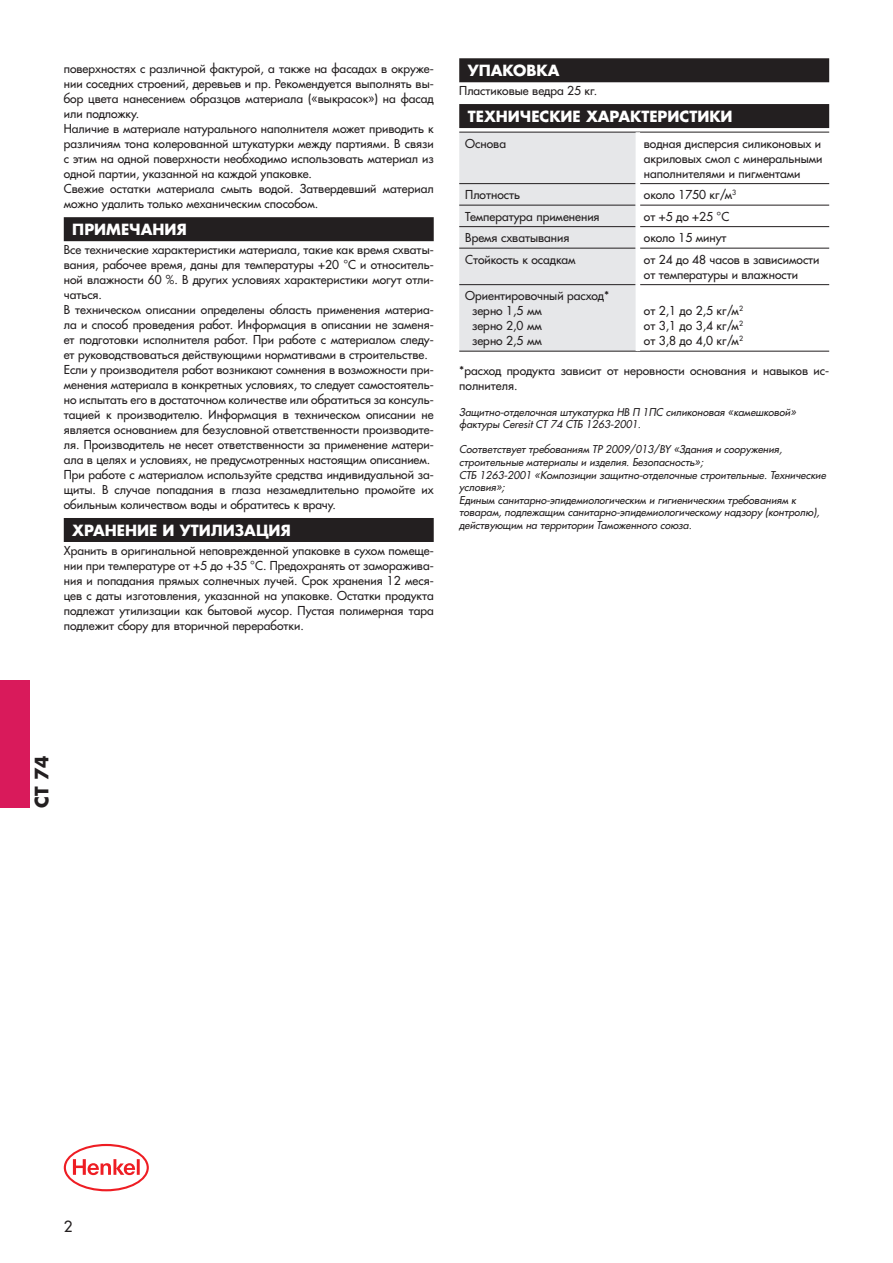
<style>
.page{position:relative;width:893px;height:1263px;background:#fff}
.page>*{position:absolute;margin:0;border:0;box-sizing:border-box;transform-origin:0 0}
.prod_vertikal{font:700 18px "Favorit";color:#231f20}
.podzag{font:700 15px "Favorit";color:#fff}
.t1{font:15px "Favorit";color:#231f20}
.txt_osnovnoy{font:12px/15px "Favorit";color:#231f20;text-align:justify}
.txt_table{font:12px/15px "Favorit";color:#231f20}
.TNPA{font:italic 10.5px/12.6px "Favorit";color:#231f20}
</style>
<div class="page">
<svg style="left:64px;top:1144px;width:85px;height:47px"></svg>
<div style="left:0;top:680px;width:30px;height:128px;background:#d91a5b"></div>
<div style="left:64px;top:217px;width:370px;height:24px;background:#231f20"></div>
<div style="left:64px;top:518px;width:370px;height:24px;background:#231f20"></div>
<div style="left:459px;top:58px;width:370px;height:24px;background:#231f20"></div>
<div style="left:459px;top:104px;width:370px;height:24px;background:#231f20"></div>
<div style="left:459px;top:133px;width:177px;height:218px;background:#e6e7e9"></div>
<hr style="left:459px;top:183px;width:177px;height:1px;background:#231f20">
<hr style="left:640px;top:183px;width:189px;height:1px;background:#231f20">
<hr style="left:459px;top:205px;width:177px;height:1px;background:#231f20">
<hr style="left:640px;top:205px;width:189px;height:1px;background:#231f20">
<hr style="left:459px;top:226px;width:177px;height:1px;background:#231f20">
<hr style="left:640px;top:226px;width:189px;height:1px;background:#231f20">
<hr style="left:459px;top:248px;width:177px;height:1px;background:#231f20">
<hr style="left:640px;top:248px;width:189px;height:1px;background:#231f20">
<hr style="left:459px;top:284px;width:177px;height:1px;background:#231f20">
<hr style="left:640px;top:284px;width:189px;height:1px;background:#231f20">
<hr style="left:459px;top:351px;width:179px;height:1px;background:#231f20">
<hr style="left:638px;top:351px;width:191px;height:1px;background:#231f20">
<hr style="left:459px;top:132px;width:179px;height:1px;background:#231f20">
<hr style="left:638px;top:132px;width:191px;height:1px;background:#231f20">
<hr style="left:636px;top:132px;width:4px;height:52px;background:#fff">
<p class="txt_osnovnoy" style="left:64px;top:61px;width:371px">поверхностях с различной фактурой, а также на фасадах в окруже&shy;нии соседних строений, деревьев и пр. Рекомендуется выполнять вы&shy;бор цвета нанесением образцов материала («выкрасок») на фасад или подложку.</p>
<p class="txt_osnovnoy" style="left:64px;top:121px;width:371px">Наличие в материале натурального наполнителя может приводить к различиям тона колерованной штукатурки между партиями. В связи с этим на одной поверхности необходимо использовать материал из одной партии, указанной на каждой упаковке.</p>
<p class="txt_osnovnoy" style="left:64px;top:181px;width:371px">Свежие остатки материала смыть водой. Затвердевший материал можно удалить только механическим способом.</p>
<p class="podzag" style="left:72px;top:219px;width:116px">ПРИМЕЧАНИЯ</p>
<p class="txt_osnovnoy" style="left:64px;top:242px;width:371px">Все технические характеристики материала, такие как время схваты&shy;вания, рабочее время, даны для температуры +20 °С и относитель&shy;ной влажности 60 %. В других условиях характеристики могут отли&shy;чаться.</p>
<p class="txt_osnovnoy" style="left:64px;top:302px;width:371px">В техническом описании определены область применения материа&shy;ла и способ проведения работ. Информация в описании не заменя&shy;ет подготовки исполнителя работ. При работе с материалом следу&shy;ет руководствоваться действующими нормативами в строительстве.</p>
<p class="txt_osnovnoy" style="left:64px;top:362px;width:371px">Если у производителя работ возникают сомнения в возможности при&shy;менения материала в конкретных условиях, то следует самостоятель&shy;но испытать его в достаточном количестве или обратиться за консуль&shy;тацией к производителю. Информация в техническом описании не является основанием для безусловной ответственности производите&shy;ля. Производитель не несет ответственности за применение матери&shy;ала в целях и условиях, не предусмотренных настоящим описанием.</p>
<p class="txt_osnovnoy" style="left:64px;top:467px;width:371px">При работе с материалом используйте средства индивидуальной за&shy;щиты. В случае попадания в глаза незамедлительно промойте их обильным количеством воды и обратитесь к врачу.</p>
<p class="podzag" style="left:72px;top:519px;width:220px">ХРАНЕНИЕ И УТИЛИЗАЦИЯ</p>
<p class="txt_osnovnoy" style="left:64px;top:543px;width:371px">Хранить в оригинальной неповрежденной упаковке в сухом помеще&shy;нии при температуре от +5 до +35 °С. Предохранять от заморажива&shy;ния и попадания прямых солнечных лучей. Срок хранения 12 меся&shy;цев с даты изготовления, указанной на упаковке. Остатки продукта подлежат утилизации как бытовой мусор. Пустая полимерная тара подлежит сбору для вторичной переработки.</p>
<p class="podzag" style="left:468px;top:60px;width:93px">УПАКОВКА</p>
<p class="txt_osnovnoy" style="left:459px;top:83px;width:140px">Пластиковые ведра 25 кг.</p>
<p class="podzag" style="left:468px;top:105px;width:266px">ТЕХНИЧЕСКИЕ ХАРАКТЕРИСТИКИ</p>
<p class="txt_osnovnoy" style="left:465px;top:136px;width:42px">Основа</p>
<p class="txt_table" style="left:644px;top:136px;width:180px">водная дисперсия силиконовых и акриловых смол с минеральными наполнителями и пигментами</p>
<p class="txt_table" style="left:465px;top:187px;width:56px">Плотность</p>
<p class="txt_table" style="left:644px;top:187px;width:94px">около 1750 кг/м<sup>3</sup></p>
<p class="txt_table" style="left:465px;top:209px;width:136px">Температура применения</p>
<p class="txt_osnovnoy" style="left:644px;top:209px;width:87px">от +5 до +25 °С</p>
<p class="txt_osnovnoy" style="left:465px;top:230px;width:106px">Время схватывания</p>
<p class="txt_osnovnoy" style="left:644px;top:230px;width:84px">около 15 минут</p>
<p class="txt_osnovnoy" style="left:465px;top:252px;width:112px">Стойкость к осадкам</p>
<p class="txt_table" style="left:644px;top:252px;width:177px">от 24 до 48 часов в зависимости от температуры и влажности</p>
<p class="txt_table" style="left:465px;top:288px;width:145px">Ориентировочный расход*</p>
<p class="txt_table" style="left:472px;top:303px;width:71px">зерно 1,5 мм</p>
<p class="txt_table" style="left:472px;top:318px;width:71px">зерно 2,0 мм</p>
<p class="txt_table" style="left:472px;top:333px;width:71px">зерно 2,5 мм</p>
<p class="txt_table" style="left:644px;top:303px;width:101px">от 2,1 до 2,5 кг/м<sup>2</sup></p>
<p class="txt_table" style="left:644px;top:318px;width:101px">от 3,1 до 3,4 кг/м<sup>2</sup></p>
<p class="txt_table" style="left:644px;top:333px;width:101px">от 3,8 до 4,0 кг/м<sup>2</sup></p>
<p class="txt_osnovnoy" style="left:459px;top:363px;width:371px">*расход продукта зависит от неровности основания и навыков ис&shy;полнителя.</p>
<p class="TNPA" style="left:459px;top:405px;width:338px">Защитно-отделочная штукатурка НВ П 1ПС силиконовая «камешковой» фактуры Ceresit СТ 74 СТБ 1263-2001.</p>
<p class="TNPA" style="left:459px;top:443px;width:368px">Соответствует требованиям ТР 2009/013/BY «Здания и сооружения, строительные материалы и изделия. Безопасность»;<br>СТБ 1263-2001 «Композиции защитно-отделочные строительные. Технические условия»;<br>Единым санитарно-эпидемиологическим и гигиеническим требованиям к товарам, подлежащим санитарно-эпидемиологическому надзору (контролю), действующим на территории Таможенного союза.</p>
<p class="prod_vertikal" style="left:29px;top:808px;width:54px;rotate:-90deg">CT 74</p>
<p class="t1" style="left:64px;top:1217px;width:10px">2</p>
</div>
